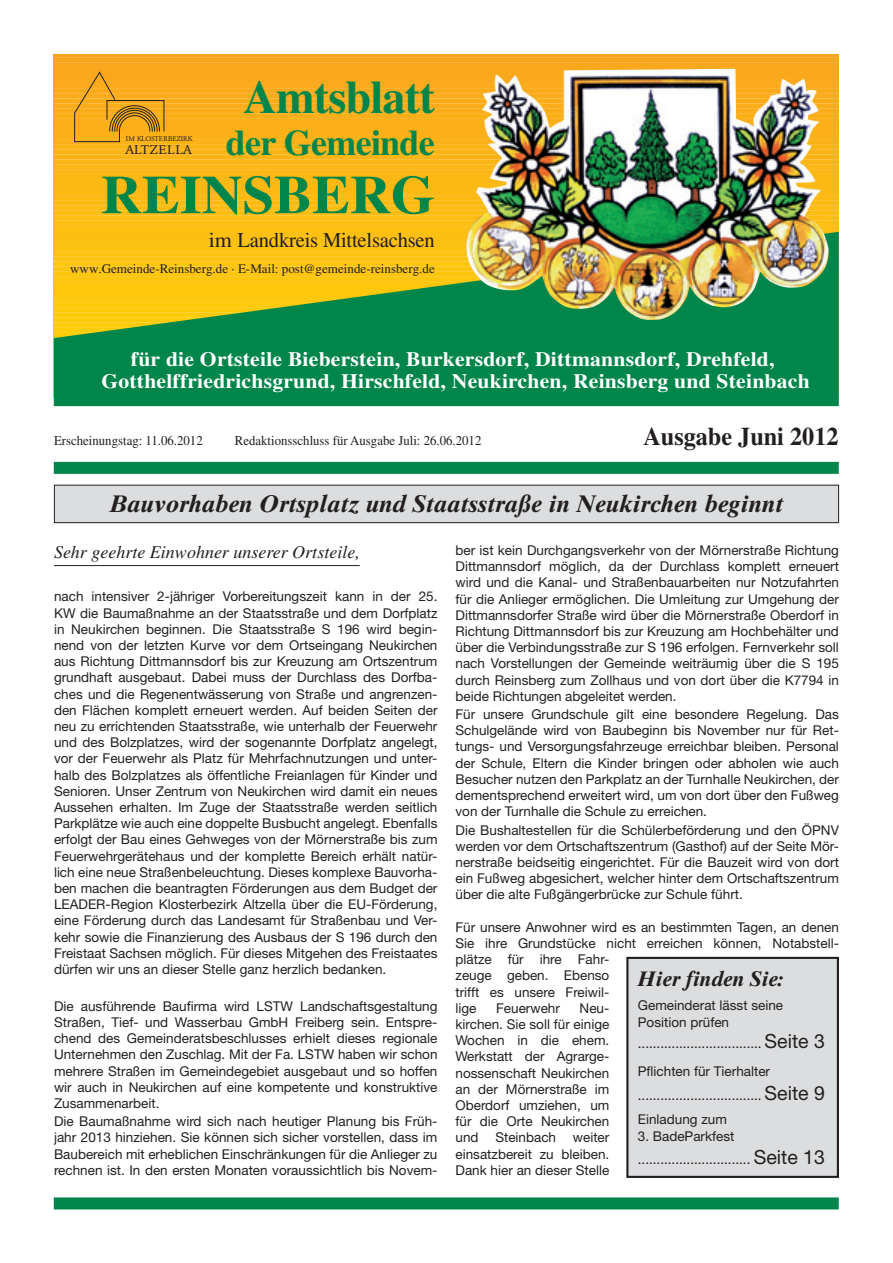
<style>
.page{position:relative;width:893px;height:1263px;background:#fff}
.page>*{position:absolute;margin:0;border:0;box-sizing:border-box;transform-origin:0 0}
.t1{font:700 54px "Times";color:#00854a;scale:1.05 1}
.t2{font:700 46.5px "Times";letter-spacing:-.02em;color:#00854a}
.t3{font:700 36px "Times";letter-spacing:-.02em;color:#00854a}
.t4{font:700 25.5px "Times";color:#231f20;scale:.95 1}
.t5{font:italic 700 24px "Times Ten";color:#231f20}
.t6{font:21px "Times";letter-spacing:-.01em;color:#231f20;scale:1.05 1}
.t7{font:italic 700 21px "Times Ten";color:#231f20}
.t8{font:700 20.4px/22.5px "Times";letter-spacing:.01em;color:#fff;text-align:center;scale:1.06 1}
.t9{font:italic 18px "Times";color:#231f20}
.t10{font:13.5px/16.2px "Helvetica Neue";color:#231f20;text-align:justify}
.t11{font:13.5px "Times";color:#231f20;scale:.95 1}
.t12{font:13.05px "Times";color:#231f20}
.t13{font:12.45px "Garamond BE";letter-spacing:.04em;color:#231f20;scale:1.08 1}
.t14{font:6.75px "Garamond BE";color:#231f20;scale:1.05 1}
.s1{font-size:19.5px}
</style>
<div class="page">
<div style="left:54px;top:54px;width:785px;height:5px;background:#f9a51b"></div>
<svg style="left:54px;top:57px;width:785px;height:4px"></svg>
<svg style="left:54px;top:61px;width:785px;height:5px;background:#f9a81f"></svg>
<div style="left:54px;top:66px;width:785px;height:8px;background:#f9a71b"></div>
<div style="left:54px;top:72px;width:785px;height:7px;background:#f9a81b"></div>
<div style="left:54px;top:77px;width:785px;height:8px;background:#f9a91b"></div>
<div style="left:54px;top:82px;width:785px;height:8px;background:#faaa1b"></div>
<svg style="left:54px;top:88px;width:785px;height:4px"></svg>
<svg style="left:54px;top:92px;width:785px;height:5px;background:#faad20"></svg>
<svg style="left:54px;top:97px;width:785px;height:5px;background:#faae20"></svg>
<svg style="left:54px;top:102px;width:785px;height:5px;background:#faaf20"></svg>
<svg style="left:54px;top:107px;width:785px;height:5px;background:#faaf20"></svg>
<svg style="left:54px;top:112px;width:785px;height:5px;background:#faaf1e"></svg>
<svg style="left:54px;top:117px;width:785px;height:5px;background:#faaf1b"></svg>
<div style="left:54px;top:122px;width:785px;height:8px;background:#fbb018"></div>
<div style="left:54px;top:128px;width:785px;height:7px;background:#fbb017"></div>
<div style="left:54px;top:133px;width:785px;height:8px;background:#fbb117"></div>
<svg style="left:54px;top:139px;width:785px;height:4px"></svg>
<svg style="left:54px;top:143px;width:785px;height:5px;background:#fbb41b"></svg>
<svg style="left:54px;top:148px;width:785px;height:5px;background:#fbb51d"></svg>
<svg style="left:54px;top:153px;width:785px;height:5px;background:#fbb61d"></svg>
<svg style="left:54px;top:158px;width:785px;height:5px;background:#fbb71d"></svg>
<svg style="left:54px;top:163px;width:785px;height:5px;background:#fbb71b"></svg>
<svg style="left:54px;top:168px;width:785px;height:5px;background:#fcb71a"></svg>
<div style="left:54px;top:173px;width:785px;height:8px;background:#fcb715"></div>
<div style="left:54px;top:178px;width:785px;height:8px;background:#fcb814"></div>
<div style="left:54px;top:184px;width:785px;height:8px;background:#fcb914"></div>
<div style="left:54px;top:189px;width:785px;height:8px;background:#fcb914"></div>
<svg style="left:54px;top:195px;width:785px;height:4px"></svg>
<svg style="left:54px;top:199px;width:785px;height:5px;background:#fcbc19"></svg>
<svg style="left:54px;top:204px;width:785px;height:5px;background:#fcbd1a"></svg>
<svg style="left:54px;top:209px;width:785px;height:5px;background:#fdbe1a"></svg>
<svg style="left:54px;top:214px;width:785px;height:5px;background:#fdbe19"></svg>
<svg style="left:54px;top:219px;width:785px;height:5px;background:#fdbf18"></svg>
<svg style="left:54px;top:224px;width:785px;height:5px;background:#fdbf15"></svg>
<div style="left:54px;top:229px;width:785px;height:8px;background:#fdbf11"></div>
<svg style="left:54px;top:232px;width:785px;height:174px;background:#4e9838"></svg>
<img style="left:465px;top:69px;width:364px;height:251px">
<div style="left:54px;top:462px;width:785px;height:12px;background:#00854a"></div>
<div style="left:54px;top:1197px;width:785px;height:12px;background:#00854a"></div>
<svg style="left:74px;top:71px;width:91px;height:72px"></svg>
<hr style="left:54px;top:565px;width:306px;height:1px;background:#231f20">
<div style="left:627px;top:958px;width:211px;height:219px;background:#dcdddf"></div>
<div style="left:626px;top:957px;width:213px;height:221px;border:2px solid #231f20"></div>
<div style="left:54px;top:485px;width:785px;height:38px;background:#dcdddf"></div>
<div style="left:54px;top:485px;width:785px;height:38px;border:1px solid #231f20"></div>
<h2 class="t2" style="left:243px;top:70px;width:193px">Amtsblatt</h2>
<h3 class="t3" style="left:226px;top:121px;width:211px">der Gemeinde</h3>
<h1 class="t1" style="left:101px;top:163px;width:320px">REINSBERG</h1>
<h3 class="t6" style="left:209px;top:228px;width:217px">im Landkreis Mittelsachsen</h3>
<p class="t12" style="left:70px;top:261px;width:366px">www.Gemeinde-Reinsberg.de · E-Mail: post@gemeinde-reinsberg.de</p>
<p class="t14" style="left:126px;top:135px;width:65px">IM KLOSTERBEZIRK</p>
<p class="t13" style="left:125px;top:143px;width:64px">ALTZELLA</p>
<h3 class="t8" style="left:101px;top:347px;width:670px">für die Ortsteile Bieberstein, Burkersdorf, Dittmannsdorf, Drehfeld,<br>Gotthelffriedrichsgrund, Hirschfeld, Neukirchen, Reinsberg und Steinbach</h3>
<p class="t11" style="left:54px;top:433px;width:158px">Erscheinungstag: 11.06.2012</p>
<p class="t11" style="left:235px;top:433px;width:261px">Redaktionsschluss für Ausgabe Juli: 26.06.2012</p>
<h3 class="t4" style="left:643px;top:421px;width:207px">Ausgabe Juni 2012</h3>
<h3 class="t5" style="left:110px;top:490px;width:675px">Bauvorhaben Ortsplatz und Staatsstraße in Neukirchen beginnt</h3>
<h3 class="t9" style="left:54px;top:542px;width:307px">Sehr geehrte Einwohner unserer Ortsteile,</h3>
<p class="t10" style="left:54px;top:588px;width:385px">nach intensiver 2-jähriger Vorbereitungszeit kann in der 25.<br>KW die Baumaßnahme an der Staatsstraße und dem Dorfplatz in Neukirchen beginnen. Die Staatsstraße S 196 wird begin&shy;nend von der letzten Kurve vor dem Ortseingang Neukirchen aus Richtung Dittmannsdorf bis zur Kreuzung am Ortszentrum grundhaft ausgebaut. Dabei muss der Durchlass des Dorfba&shy;ches und die Regenentwässerung von Straße und angrenzen&shy;den Flächen komplett erneuert werden. Auf beiden Seiten der neu zu errichtenden Staatsstraße, wie unterhalb der Feuerwehr und des Bolzplatzes, wird der sogenannte Dorfplatz angelegt, vor der Feuerwehr als Platz für Mehrfachnutzungen und unter&shy;halb des Bolzplatzes als öffentliche Freianlagen für Kinder und Senioren. Unser Zentrum von Neukirchen wird damit ein neues Aussehen erhalten. Im Zuge der Staatsstraße werden seitlich Parkplätze wie auch eine doppelte Busbucht angelegt. Ebenfalls erfolgt der Bau eines Gehweges von der Mörnerstraße bis zum Feuerwehrgerätehaus und der komplette Bereich erhält natür&shy;lich eine neue Straßenbeleuchtung. Dieses komplexe Bauvorha&shy;ben machen die beantragten Förderungen aus dem Budget der LEADER-Region Klosterbezirk Altzella über die EU-Förderung, eine Förderung durch das Landesamt für Straßenbau und Ver&shy;kehr sowie die Finanzierung des Ausbaus der S 196 durch den Freistaat Sachsen möglich. Für dieses Mitgehen des Freistaates dürfen wir uns an dieser Stelle ganz herzlich bedanken.</p>
<p class="t10" style="left:54px;top:998px;width:385px">Die ausführende Baufirma wird LSTW Landschaftsgestaltung Straßen, Tief- und Wasserbau GmbH Freiberg sein. Entspre&shy;chend des Gemeinderatsbeschlusses erhielt dieses regionale Unternehmen den Zuschlag. Mit der Fa. LSTW haben wir schon mehrere Straßen im Gemeindegebiet ausgebaut und so hoffen wir auch in Neukirchen auf eine kompetente und konstruktive Zusammenarbeit.</p>
<p class="t10" style="left:54px;top:1113px;width:385px">Die Baumaßnahme wird sich nach heutiger Planung bis Früh&shy;jahr 2013 hinziehen. Sie können sich sicher vorstellen, dass im Baubereich mit erheblichen Einschränkungen für die Anlieger zu rechnen ist. In den ersten Monaten voraussichtlich bis Novem-</p>
<p class="t10" style="left:455px;top:542px;width:385px">ber ist kein Durchgangsverkehr von der Mörnerstraße Richtung Dittmannsdorf möglich, da der Durchlass komplett erneuert wird und die Kanal- und Straßenbauarbeiten nur Notzufahrten für die Anlieger ermöglichen. Die Umleitung zur Umgehung der Dittmannsdorfer Straße wird über die Mörnerstraße Oberdorf in Richtung Dittmannsdorf bis zur Kreuzung am Hochbehälter und über die Verbindungsstraße zur S 196 erfolgen. Fernverkehr soll nach Vorstellungen der Gemeinde weiträumig über die S 195 durch Reinsberg zum Zollhaus und von dort über die K7794 in beide Richtungen abgeleitet werden.</p>
<p class="t10" style="left:455px;top:706px;width:385px">Für unsere Grundschule gilt eine besondere Regelung. Das Schulgelände wird von Baubeginn bis November nur für Ret&shy;tungs- und Versorgungsfahrzeuge erreichbar bleiben. Personal der Schule, Eltern die Kinder bringen oder abholen wie auch Besucher nutzen den Parkplatz an der Turnhalle Neukirchen, der dementsprechend erweitert wird, um von dort über den Fußweg von der Turnhalle die Schule zu erreichen.</p>
<p class="t10" style="left:455px;top:821px;width:385px">Die Bushaltestellen für die Schülerbeförderung und den ÖPNV werden vor dem Ortschaftszentrum (Gasthof) auf der Seite Mör&shy;nerstraße beidseitig eingerichtet. Für die Bauzeit wird von dort ein Fußweg abgesichert, welcher hinter dem Ortschaftszentrum über die alte Fußgängerbrücke zur Schule führt.</p>
<p class="t10" style="left:455px;top:919px;width:385px;text-align:left">Für unsere Anwohner wird es an bestimmten Tagen, an denen<br>Sie ihre Grundstücke nicht erreichen können, Notabstell&shy;plätze für ihre Fahr-<br>zeuge geben. Ebenso<br>trifft es unsere Freiwil-<br>lige</p>
<h3 class="t7" style="left:638px;top:966px;width:147px">Hier finden Sie:</h3>
<p class="t10" style="left:638px;top:997px;width:147px">Gemeinderat lässt seine<br>Position prüfen</p>
<p class="t10" style="left:638px;top:1028px;width:189px;line-height:29px">................................. <span class="s1">Seite 3<br></span>Pflichten für Tierhalter</p>
<p class="t10" style="left:638px;top:1082px;width:189px;line-height:24.8px">................................. <span class="s1">Seite 9<br></span>Einladung zum</p>
<p class="t10" style="left:638px;top:1124px;width:189px;line-height:23.1px">3. BadeParkfest .............................. <span class="s1">Seite 13</span></p>
<p class="t10" style="left:455px;top:1000px;width:155px;text-indent:124px">Neu&shy;kirchen. Sie soll für einige Wochen in die ehem.<br>Werkstatt der Agrarge&shy;nossenschaft Neukirchen an der Mörnerstraße im Oberdorf umziehen, um für die Orte Neukirchen und Steinbach weiter einsatzbereit zu bleiben.<br>Dank hier an dieser Stelle</p>
<p class="t10" style="left:496px;top:1000px;width:65px">Feuerwehr</p>
</div>
